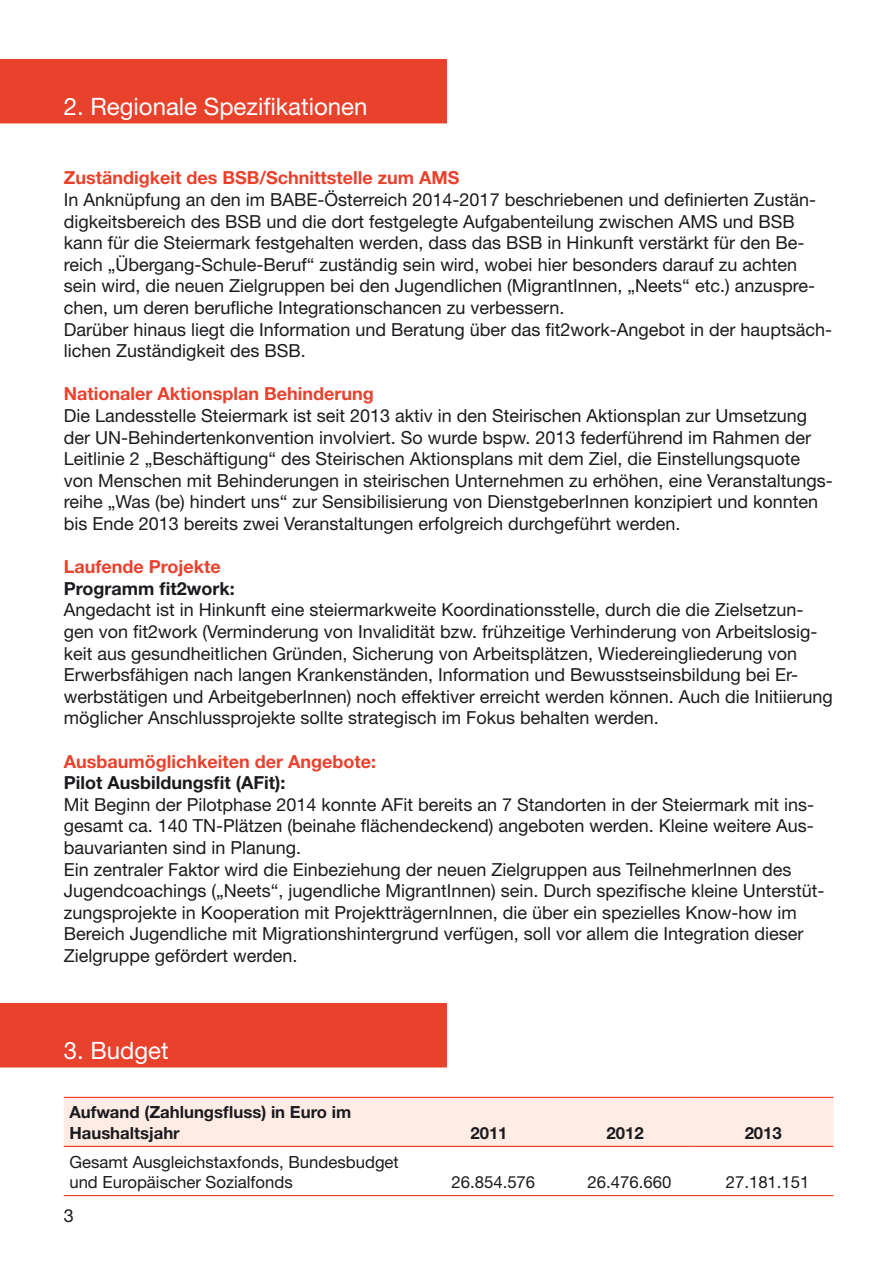
<style>
.page{position:relative;width:893px;height:1263px;background:#fff}
.page>*{position:absolute;margin:0;border:0;box-sizing:border-box;transform-origin:0 0}
.t1{font:24px "Helvetica Neue";color:#fff}
.t2{font:18px/21.6px "Helvetica Neue";color:#1b1b1f}
.t3{font:700 18px "Helvetica Neue";color:#e8422d}
.t4{font:700 18px "Helvetica Neue";color:#1b1b1f}
.t5{font:16.8px/20.1px "Helvetica Neue";color:#1b1b1f}
.t6{font:700 16.8px/20.1px "Helvetica Neue";color:#1b1b1f}
</style>
<div class="page">
<div style="left:0;top:60px;width:447px;height:63px;background:#e8422d"></div>
<div style="left:64px;top:1098px;width:769px;height:48px;background:#feece5"></div>
<hr style="left:64px;top:1097px;width:357px;height:1px;background:#e8422d">
<hr style="left:421px;top:1097px;width:136px;height:1px;background:#e8422d">
<hr style="left:557px;top:1097px;width:136px;height:1px;background:#e8422d">
<hr style="left:693px;top:1097px;width:140px;height:1px;background:#e8422d">
<hr style="left:64px;top:1146px;width:357px;height:1px;background:#e8422d">
<hr style="left:421px;top:1146px;width:136px;height:1px;background:#e8422d">
<hr style="left:557px;top:1146px;width:136px;height:1px;background:#e8422d">
<hr style="left:693px;top:1146px;width:140px;height:1px;background:#e8422d">
<hr style="left:64px;top:1195px;width:357px;height:1px;background:#e8422d">
<hr style="left:421px;top:1195px;width:136px;height:1px;background:#e8422d">
<hr style="left:557px;top:1195px;width:136px;height:1px;background:#e8422d">
<hr style="left:693px;top:1195px;width:140px;height:1px;background:#e8422d">
<div style="left:0;top:1003px;width:447px;height:64px;background:#e8422d"></div>
<h1 class="t1" style="left:64px;top:92px;width:305px">2. Regionale Spezifikationen</h1>
<p class="t3" style="left:64px;top:167px;width:397px">Zuständigkeit des BSB/Schnittstelle zum AMS</p>
<p class="t2" style="left:64px;top:188px;width:770px">In Anknüpfung an den im BABE-Österreich 2014-2017 beschriebenen und definierten Zustän&shy;digkeitsbereich des BSB und die dort festgelegte Aufgabenteilung zwischen AMS und BSB kann für die Steiermark festgehalten werden, dass das BSB in Hinkunft verstärkt für den Be&shy;reich „Übergang-Schule-Beruf“ zuständig sein wird, wobei hier besonders darauf zu achten sein wird, die neuen Zielgruppen bei den Jugendlichen (MigrantInnen, „Neets“ etc.) anzuspre&shy;chen, um deren berufliche Integrationschancen zu verbessern.<br>Darüber hinaus liegt die Information und Beratung über das fit2work-Angebot in der hauptsäch&shy;lichen Zuständigkeit des BSB.</p>
<p class="t3" style="left:64px;top:383px;width:311px">Nationaler Aktionsplan Behinderung</p>
<p class="t2" style="left:64px;top:404px;width:770px">Die Landesstelle Steiermark ist seit 2013 aktiv in den Steirischen Aktionsplan zur Umsetzung der UN-Behindertenkonvention involviert. So wurde bspw. 2013 federführend im Rahmen der Leitlinie 2 „Beschäftigung“ des Steirischen Aktionsplans mit dem Ziel, die Einstellungsquote von Menschen mit Behinderungen in steirischen Unternehmen zu erhöhen, eine Veranstaltungs&shy;reihe „Was (be) hindert uns“ zur Sensibilisierung von DienstgeberInnen konzipiert und konnten bis Ende 2013 bereits zwei Veranstaltungen erfolgreich durchgeführt werden.</p>
<p class="t3" style="left:64px;top:556px;width:159px">Laufende Projekte</p>
<p class="t4" style="left:64px;top:577px;width:172px">Programm fit2work:</p>
<p class="t2" style="left:64px;top:599px;width:771px">Angedacht ist in Hinkunft eine steiermarkweite Koordinationsstelle, durch die die Zielsetzun&shy;gen von fit2work (Verminderung von Invalidität bzw. frühzeitige Verhinderung von Arbeitslosig&shy;keit aus gesundheitlichen Gründen, Sicherung von Arbeitsplätzen, Wiedereingliederung von Erwerbsfähigen nach langen Krankenständen, Information und Bewusstseinsbildung bei Er&shy;werbstätigen und ArbeitgeberInnen) noch effektiver erreicht werden können. Auch die Initiierung möglicher Anschlussprojekte sollte strategisch im Fokus behalten werden.</p>
<p class="t3" style="left:64px;top:750px;width:314px">Ausbaumöglichkeiten der Angebote:</p>
<p class="t4" style="left:64px;top:772px;width:223px">Pilot Ausbildungsfit (AFit):</p>
<p class="t2" style="left:64px;top:793px;width:762px">Mit Beginn der Pilotphase 2014 konnte AFit bereits an 7 Standorten in der Steiermark mit ins&shy;gesamt ca. 140 TN-Plätzen (beinahe flächendeckend) angeboten werden. Kleine weitere Aus&shy;bauvarianten sind in Planung.<br>Ein zentraler Faktor wird die Einbeziehung der neuen Zielgruppen aus TeilnehmerInnen des Jugendcoachings („Neets“, jugendliche MigrantInnen) sein. Durch spezifische kleine Unterstüt&shy;zungsprojekte in Kooperation mit ProjektträgernInnen, die über ein spezielles Know-how im Bereich Jugendliche mit Migrationshintergrund verfügen, soll vor allem die Integration dieser Zielgruppe gefördert werden.</p>
<h1 class="t1" style="left:64px;top:1036px;width:106px">3. Budget</h1>
<p class="t6" style="left:69px;top:1102px;width:283px">Aufwand (Zahlungsfluss) in Euro im<br>Haushaltsjahr</p>
<p class="t5" style="left:69px;top:1151px;width:331px">Gesamt Ausgleichstaxfonds, Bundesbudget und Europäischer Sozialfonds</p>
<p class="t2" style="left:64px;top:1204px;width:12px">3</p>
<p class="t6" style="left:470px;top:1122px;width:39px">2011</p>
<p class="t6" style="left:606px;top:1122px;width:39px">2012</p>
<p class="t6" style="left:745px;top:1122px;width:39px">2013</p>
<p class="t5" style="left:451px;top:1171px;width:85px">26.854.576</p>
<p class="t5" style="left:587px;top:1171px;width:85px">26.476.660</p>
<p class="t5" style="left:726px;top:1171px;width:85px">27.181.151</p>
</div>
